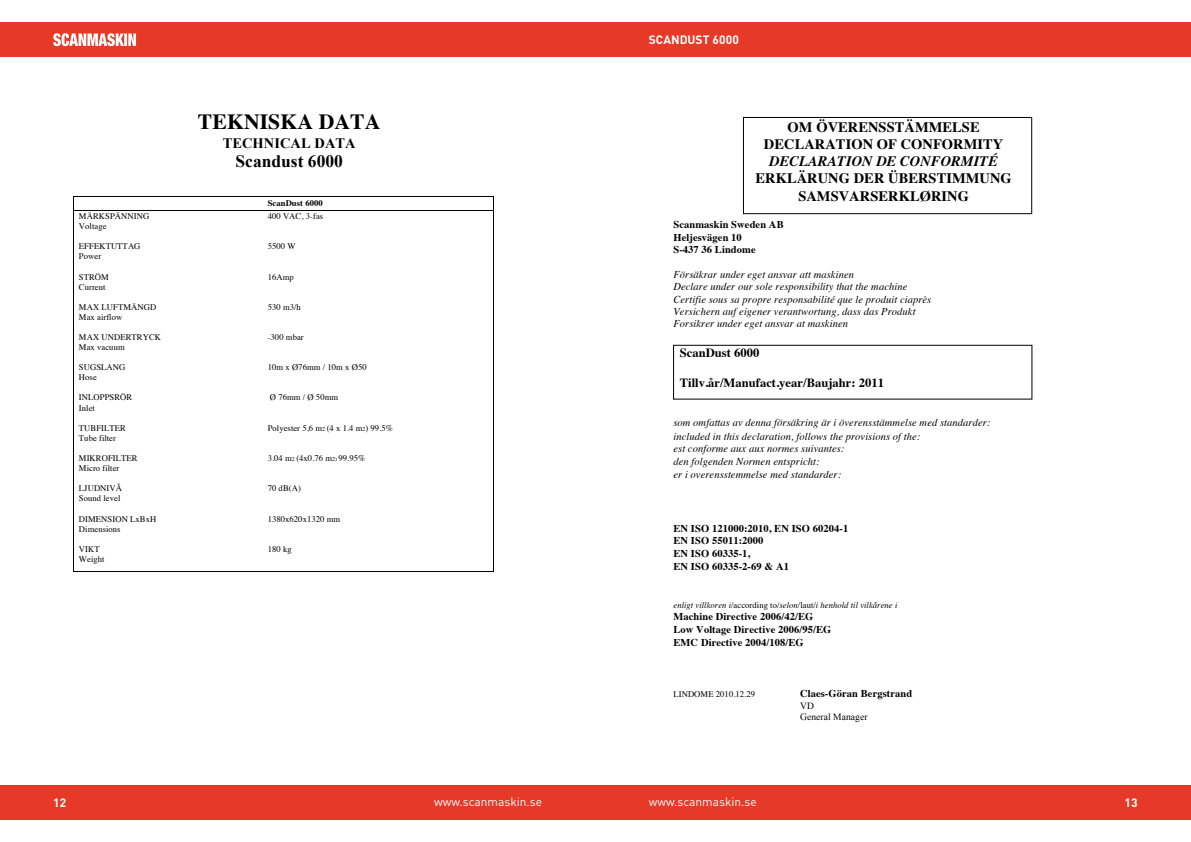
<style>
.page{position:relative;width:1191px;height:842px;background:#fff}
.page>*{position:absolute;margin:0;border:0;box-sizing:border-box;transform-origin:0 0}
.t1{font:700 21.7px "Times";letter-spacing:.005em;color:#000}
.t2{font:700 17.5px "Times New Roman";color:#000}
.t3{font:700 14.4px/16.8px "Times";letter-spacing:.005em;color:#000;text-align:center}
.t4{font:italic 700 14.4px "Times";letter-spacing:.005em;color:#000}
.t5{font:700 14.4px "Times New Roman";letter-spacing:.005em;color:#000}
.t6{font:700 12.6px "Times";color:#000}
.t7{font:12px "DIN";color:#fff}
.t8{font:700 12px "DIN";letter-spacing:.005em;color:#fff}
.t9{font:italic 10.5px/12.3px "Times";letter-spacing:.01em;color:#000}
.t10{font:700 10.5px/12.9px "Times";letter-spacing:.01em;color:#000}
.t11{font:9.5px "Times New Roman";letter-spacing:.005em;color:#000}
.t12{font:9.5px "Times";color:#000}
.t13{font:8.6px/10px "Times";letter-spacing:.005em;color:#000}
.t14{font:italic 8.6px "Times";letter-spacing:.005em;color:#000}
.t15{font:700 8.6px "Times";letter-spacing:.005em;color:#000}
.s1{font-size:5.8px}
.s2{font-style:normal}
</style>
<div class="page">
<hr style="left:73px;top:196px;width:189px;height:1px;background:#000">
<hr style="left:263px;top:196px;width:230px;height:1px;background:#000">
<svg style="left:73px;top:197px;width:1px;height:14px"></svg>
<hr style="left:74px;top:210px;width:188px;height:1px;background:#000">
<hr style="left:263px;top:210px;width:230px;height:1px;background:#000">
<svg style="left:493px;top:196px;width:1px;height:15px"></svg>
<hr style="left:73px;top:211px;width:1px;height:361px;background:#000">
<hr style="left:74px;top:572px;width:188px;height:1px;background:#000">
<hr style="left:262px;top:572px;width:231px;height:1px;background:#000">
<hr style="left:493px;top:211px;width:1px;height:361px;background:#000">
<div style="left:743px;top:117px;width:289px;height:97px;border:1px solid #000"></div>
<div style="left:673px;top:345px;width:359px;height:54px;border:1px solid #000"></div>
<div style="left:0;top:23px;width:1191px;height:34px;background:#e73928"></div>
<div style="left:0;top:785px;width:1191px;height:34px;background:#e73928"></div>
<svg style="left:53px;top:33px;width:83px;height:13px"></svg>
<p class="t13" style="left:79px;top:210px;width:72px">MÄRKSPÄNNING<br>Voltage</p>
<p class="t13" style="left:79px;top:241px;width:63px">EFFEKTUTTAG<br>Power</p>
<p class="t13" style="left:79px;top:271px;width:31px">STRÖM<br>Current</p>
<p class="t13" style="left:79px;top:301px;width:79px">MAX LUFTMÄNGD<br>Max airflow</p>
<p class="t13" style="left:79px;top:331px;width:84px">MAX UNDERTRYCK<br>Max vacuum</p>
<p class="t13" style="left:79px;top:361px;width:48px">SUGSLANG<br>Hose</p>
<p class="t13" style="left:79px;top:392px;width:55px">INLOPPSRÖR<br>Inlet</p>
<p class="t13" style="left:79px;top:422px;width:48px">TUBFILTER<br>Tube filter</p>
<p class="t13" style="left:79px;top:452px;width:60px">MIKROFILTER<br>Micro filter</p>
<p class="t13" style="left:79px;top:483px;width:45px">LJUDNIVÅ<br>Sound level</p>
<p class="t13" style="left:79px;top:513px;width:79px">DIMENSION LxBxH<br>Dimensions</p>
<p class="t13" style="left:79px;top:543px;width:27px">VIKT<br>Weight</p>
<h1 class="t1" style="left:198px;top:101px;width:184px">TEKNISKA DATA</h1>
<h3 class="t5" style="left:223px;top:133px;width:134px">TECHNICAL DATA</h3>
<h2 class="t2" style="left:235px;top:149px;width:109px">Scandust 6000</h2>
<p class="t15" style="left:268px;top:195px;width:57px">ScanDust 6000</p>
<p class="t13" style="left:268px;top:210px;width:57px">400 VAC, 3-fas</p>
<p class="t13" style="left:268px;top:241px;width:29px">5500 W</p>
<p class="t13" style="left:268px;top:271px;width:28px">16Amp</p>
<p class="t13" style="left:268px;top:301px;width:35px">530 m3/h</p>
<p class="t13" style="left:268px;top:331px;width:38px">-300 mbar</p>
<p class="t13" style="left:268px;top:361px;width:101px">10m x Ø76mm / 10m x Ø50</p>
<p class="t13" style="left:270px;top:392px;width:70px">Ø 76mm / Ø 50mm</p>
<p class="t13" style="left:268px;top:422px;width:127px">Polyester 5,6 m<span class="s1">2</span> (4 x 1.4 m<span class="s1">2</span>) 99.5%</p>
<p class="t13" style="left:268px;top:452px;width:99px">3.04 m<span class="s1">2</span> (4x0.76 m<span class="s1">2)</span> 99.95%</p>
<p class="t13" style="left:268px;top:483px;width:35px">70 dB(A)</p>
<p class="t13" style="left:268px;top:513px;width:74px">1380x620x1320 mm</p>
<p class="t13" style="left:268px;top:543px;width:25px">180 kg</p>
<p class="t8" style="left:53px;top:795px;width:15px">12</p>
<p class="t8" style="left:649px;top:32px;width:92px">SCANDUST 6000</p>
<h3 class="t3" style="left:764px;top:117px;width:241px">OM ÖVERENSSTÄMMELSE<br>DECLARATION OF CONFORMITY</h3>
<h3 class="t4" style="left:769px;top:147px;width:230px">DECLARATION DE CONFORMITÉ</h3>
<h3 class="t3" style="left:755px;top:168px;width:258px;line-height:17.5px">ERKLÄRUNG DER ÜBERSTIMMUNG<br>SAMSVARSERKLØRING</h3>
<p class="t10" style="left:673px;top:216px;width:112px">Scanmaskin Sweden AB<br>Heljesvägen 10<br>S-437 36 Lindome</p>
<p class="t9" style="left:673px;top:268px;width:259px">Försäkrar under eget ansvar att maskinen<br>Declare under our sole responsibility that the machine Certifie sous sa propre responsabilité que le produit ciaprès Versichern auf eigener verantwortung, dass das Produkt Forsikrer under eget ansvar at maskinen</p>
<p class="t6" style="left:680px;top:340px;width:81px">ScanDust 6000</p>
<p class="t6" style="left:680px;top:371px;width:206px">Tillv.år/Manufact.year/Baujahr: 2011</p>
<p class="t9" style="left:673px;top:416px;width:318px;line-height:12.9px">som omfattas av denna försäkring är i överensstämmelse med standarder: included in this declaration, follows the provisions of the:<br>est conforme aux aux normes suivantes:<br>den folgenden Normen entspricht:<br>er i overensstemmelse med standarder:</p>
<p class="t10" style="left:673px;top:520px;width:176px">EN ISO 121000:2010, EN ISO 60204-1<br>EN ISO 55011:2000<br>EN ISO 60335-1,<br>EN ISO 60335-2-69 &amp; A1</p>
<p class="t14" style="left:673px;top:597px;width:225px">enligt villkoren i/<span class="s2">according to/</span>selon/<span class="s2">laut/</span>i henhold til vilkårene i</p>
<p class="t10" style="left:673px;top:609px;width:159px">Machine Directive 2006/42/EG<br>Low Voltage Directive 2006/95/EG<br>EMC Directive 2004/108/EG</p>
<p class="t13" style="left:673px;top:688px;width:83px">LINDOME 2010.12.29</p>
<p class="t10" style="left:800px;top:686px;width:114px">Claes-Göran Bergstrand</p>
<p class="t12" style="left:800px;top:696px;width:15px">VD</p>
<p class="t11" style="left:800px;top:710px;width:69px">General Manager</p>
<p class="t7" style="left:434px;top:794px;width:109px">www.scanmaskin.se</p>
<p class="t7" style="left:649px;top:794px;width:109px">www.scanmaskin.se</p>
<p class="t8" style="left:1124px;top:795px;width:15px">13</p>
</div>
